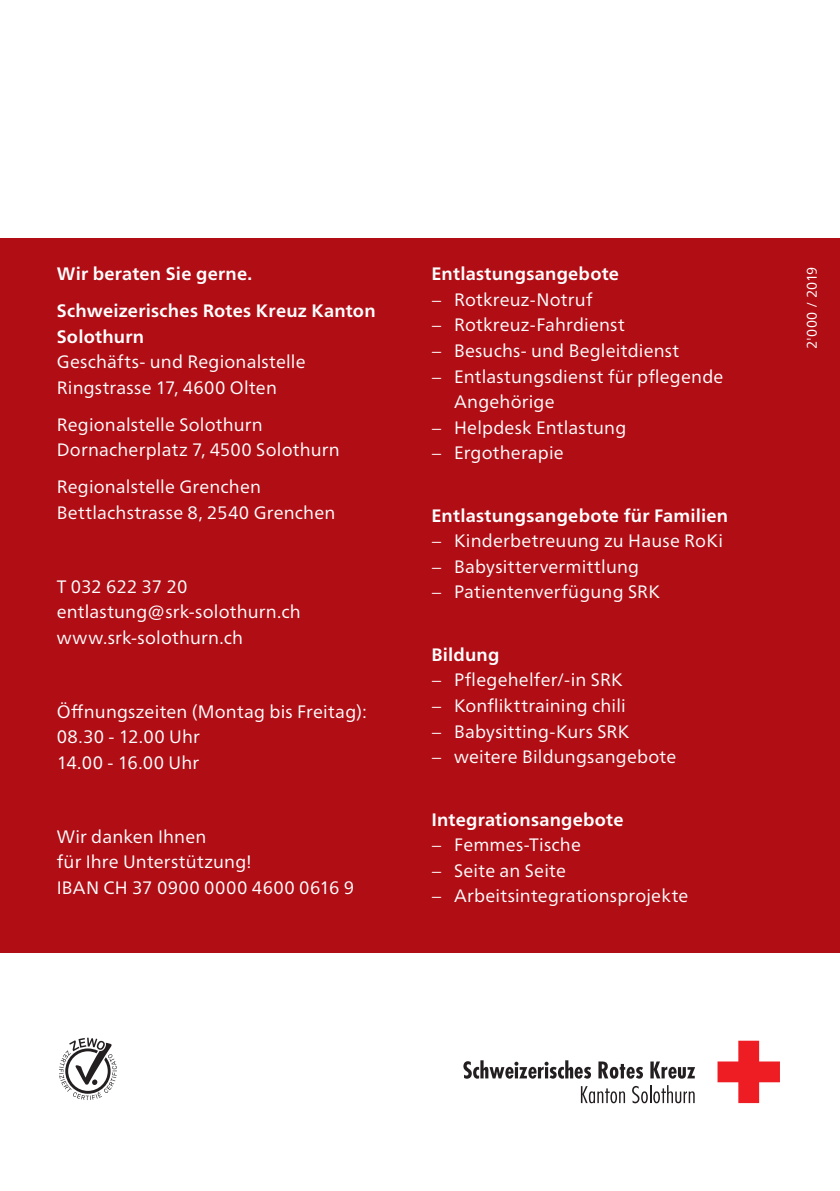
<style>
.page{position:relative;width:840px;height:1191px;background:#fff}
.page>*{position:absolute;margin:0;border:0;box-sizing:border-box;transform-origin:0 0}
.t1{font:18px/25.6px "Frutiger Neue LTW1 G";letter-spacing:.01em;color:#fff}
.t2{font:700 18px/37px "Frutiger Neue LTW1 G";letter-spacing:.015em;color:#fff}
.t3{font:14px "Frutiger Neue LTW1 G";letter-spacing:.01em;color:#fff}
.s1{font-weight:300}
.s2{font-weight:700}
</style>
<div class="page">
<svg style="left:717px;top:1040px;width:62px;height:63px"></svg>
<svg style="left:463px;top:1060px;width:127px;height:18px"></svg>
<svg style="left:598px;top:1061px;width:44px;height:17px"></svg>
<svg style="left:650px;top:1061px;width:44px;height:17px"></svg>
<svg style="left:580px;top:1086px;width:44px;height:17px"></svg>
<svg style="left:632px;top:1085px;width:62px;height:18px"></svg>
<div style="left:0;top:238px;width:839px;height:714px;background:#b00d15"></div>
<svg style="left:59px;top:1037px;width:58px;height:63px"></svg>
<p class="t2" style="left:57px;top:255px;width:320px">Wir beraten Sie gerne.<br>Schweizerisches Rotes Kreuz Kanton</p>
<p class="t2" style="left:57px;top:318px;width:89px">Solothurn</p>
<p class="t1" style="left:57px;top:349px;width:250px">Geschäfts- und Regionalstelle<br>Ringstrasse 17, 4600 Olten</p>
<p class="t1" style="left:57px;top:411px;width:284px">Regionalstelle Solothurn<br>Dornacherplatz 7, 4500 Solothurn</p>
<p class="t1" style="left:57px;top:474px;width:280px">Regionalstelle Grenchen<br>Bettlachstrasse 8, 2540 Grenchen</p>
<p class="t1" style="left:57px;top:573px;width:245px">T 032 622 37 20 entlastung@srk-solothurn.ch www.srk-solothurn.ch</p>
<p class="t1" style="left:57px;top:698px;width:311px">Öffnungszeiten (Montag bis Freitag):<br>08.30 - 12.00 Uhr<br>14.00 - 16.00 Uhr</p>
<p class="t1" style="left:57px;top:823px;width:299px">Wir danken Ihnen<br>für Ihre Unterstützung!<br>IBAN CH 37 0900 0000 4600 0616 9</p>
<p class="t2" style="left:431px;top:255px;width:189px">Entlastungsangebote</p>
<p class="t1" style="left:431px;top:286px;width:163px"><span class="s1">−</span> Rotkreuz-Notruf</p>
<p class="t1" style="left:431px;top:312px;width:195px"><span class="s1">−</span> Rotkreuz-Fahrdienst</p>
<p class="t1" style="left:431px;top:338px;width:249px"><span class="s1">−</span> Besuchs- und Begleitdienst</p>
<p class="t1" style="left:431px;top:363px;width:293px"><span class="s1">−</span> Entlastungsdienst für pflegende</p>
<p class="t1" style="left:454px;top:389px;width:102px">Angehörige</p>
<p class="t1" style="left:431px;top:414px;width:196px"><span class="s1">−</span> Helpdesk Entlastung</p>
<p class="t1" style="left:431px;top:440px;width:134px"><span class="s1">−</span> Ergotherapie</p>
<p class="t1" style="left:431px;top:502px;width:298px"><span class="s2">Entlastungsangebote für Familien </span><span class="s1">−</span> Kinderbetreuung zu Hause RoKi <span class="s1">−</span> Babysittervermittlung<br><span class="s1">−</span> Patientenverfügung SRK</p>
<p class="t1" style="left:431px;top:641px;width:246px"><span class="s2">Bildung<br></span><span class="s1">−</span> Pflegehelfer/-in SRK<br><span class="s1">−</span> Konflikttraining chili<br><span class="s1">−</span> Babysitting-Kurs SRK<br><span class="s1">−</span> weitere Bildungsangebote</p>
<p class="t1" style="left:431px;top:806px;width:258px"><span class="s2">Integrationsangebote<br></span><span class="s1">−</span> Femmes-Tische<br><span class="s1">−</span> Seite an Seite<br><span class="s1">−</span> Arbeitsintegrationsprojekte</p>
<p class="t3" style="left:803px;top:349px;width:84px;rotate:-90deg">2'000 / 2019</p>
</div>
